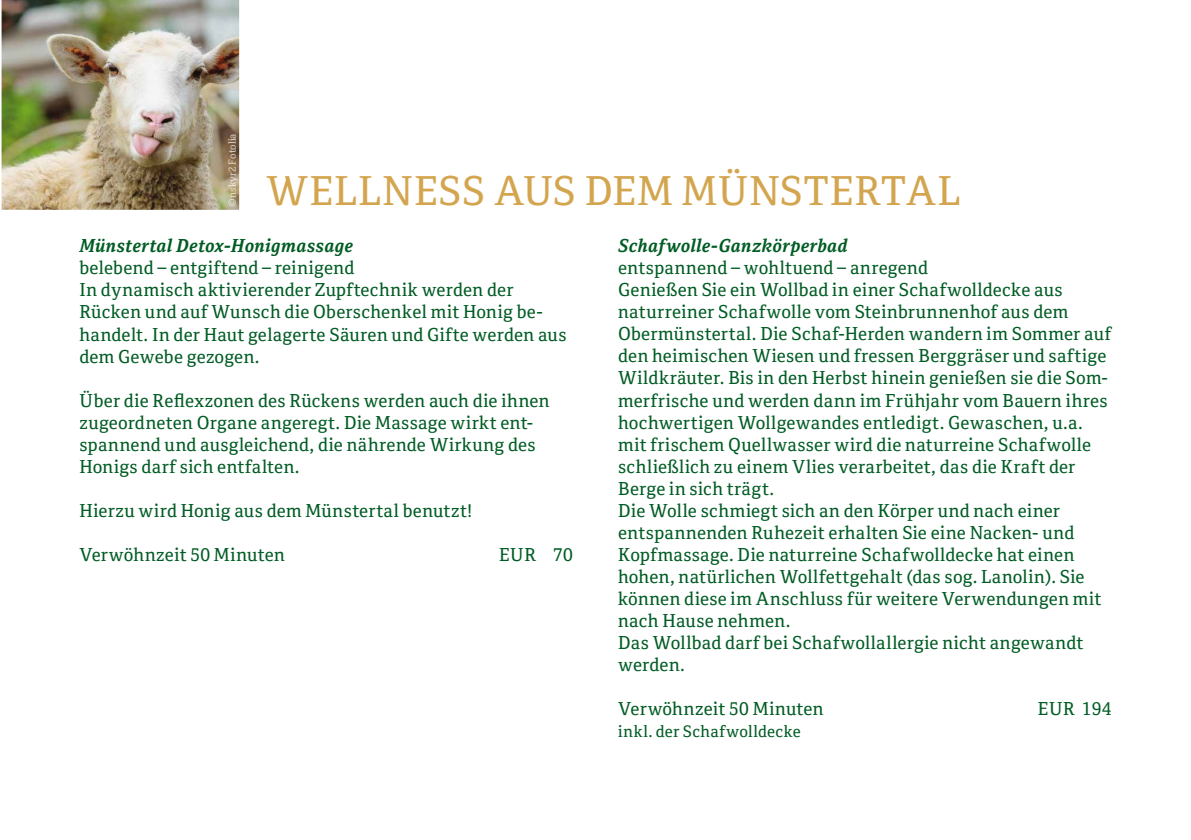
<style>
.page{position:relative;width:1191px;height:840px;background:#fff}
.page>*{position:absolute;margin:0;border:0;box-sizing:border-box;transform-origin:0 0}
.t1{font:40px "Cordale Corp";letter-spacing:.02em;color:#d3a54f}
.t2{font:18px/22px "Cordale Corp";letter-spacing:.015em;color:#005c24}
.t3{font:italic 700 18px "Cordale Corp";letter-spacing:.015em;color:#005c24}
.t4{font:16px "Cordale Corp";letter-spacing:.025em;color:#005c24}
.t5{font:10px "Cordale Corp";color:#fff}
</style>
<div class="page">
<img style="left:1px;top:0;width:239px;height:210px">
<p class="t5" style="left:226px;top:206px;width:75px;rotate:-90deg">©nskyr2 Fotolia</p>
<h1 class="t1" style="left:266px;top:166px;width:695px">WELLNESS AUS DEM MÜNSTERTAL</h1>
<p class="t3" style="left:79px;top:235px;width:275px">Münstertal Detox-Honigmassage</p>
<p class="t2" style="left:79px;top:257px;width:489px">belebend – entgiftend – reinigend<br>In dynamisch aktivierender Zupftechnik werden der Rücken und auf Wunsch die Oberschenkel mit Honig be&shy;handelt. In der Haut gelagerte Säuren und Gifte werden aus dem Gewebe gezogen.</p>
<p class="t2" style="left:79px;top:389px;width:472px">Über die Reflexzonen des Rückens werden auch die ihnen zugeordneten Organe angeregt. Die Massage wirkt ent&shy;spannend und ausgleichend, die nährende Wirkung des Honigs darf sich entfalten.</p>
<p class="t2" style="left:79px;top:499px;width:394px">Hierzu wird Honig aus dem Münstertal benutzt!</p>
<p class="t2" style="left:79px;top:543px;width:207px">Verwöhnzeit 50 Minuten</p>
<p class="t2" style="left:499px;top:543px;width:75px">EUR 70</p>
<p class="t3" style="left:618px;top:235px;width:231px">Schafwolle-Ganzkörperbad</p>
<p class="t2" style="left:618px;top:257px;width:494px">entspannend – wohltuend – anregend<br>Genießen Sie ein Wollbad in einer Schafwolldecke aus naturreiner Schafwolle vom Steinbrunnenhof aus dem Obermünstertal. Die Schaf-Herden wandern im Sommer auf den heimischen Wiesen und fressen Berggräser und saftige Wildkräuter. Bis in den Herbst hinein genießen sie die Som&shy;merfrische und werden dann im Frühjahr vom Bauern ihres hochwertigen Wollgewandes entledigt. Gewaschen, u.a. mit frischem Quellwasser wird die naturreine Schafwolle schließlich zu einem Vlies verarbeitet, das die Kraft der Berge in sich trägt.<br>Die Wolle schmiegt sich an den Körper und nach einer entspannenden Ruhezeit erhalten Sie eine Nacken- und Kopfmassage. Die naturreine Schafwolldecke hat einen hohen, natürlichen Wollfettgehalt (das sog. Lanolin). Sie können diese im Anschluss für weitere Verwendungen mit nach Hause nehmen.<br>Das Wollbad darf bei Schafwollallergie nicht angewandt werden.</p>
<p class="t2" style="left:618px;top:697px;width:207px">Verwöhnzeit 50 Minuten</p>
<p class="t2" style="left:1037px;top:697px;width:75px">EUR 194</p>
<p class="t4" style="left:618px;top:721px;width:184px">inkl. der Schafwolldecke</p>
</div>
